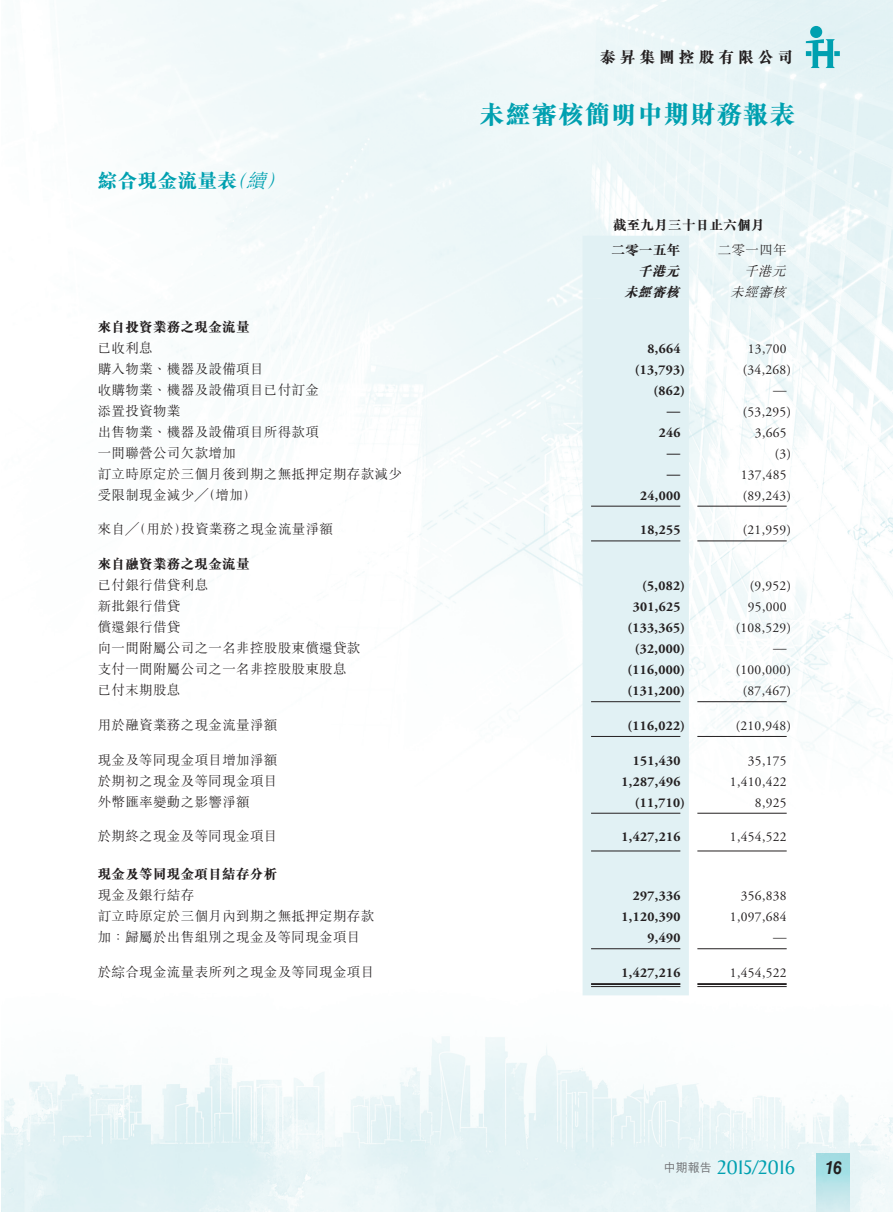
<style>
.page{position:relative;width:893px;height:1212px;background:#fff}
.page>*{position:absolute;margin:0;border:0;box-sizing:border-box;transform-origin:0 0}
.t1{font:800 25.5px "M Sung HK";letter-spacing:.035em;color:#00a0b0}
.t2{font:21px "Baker Signet Std";color:#00a0b0}
._3__標題{font:800 19.5px "M Sung HK";letter-spacing:.025em;color:#00a0b0}
.t3{font:italic 700 18px "Helvetica LT Std";color:#231f20;scale:.88 1}
.t4{font:800 15.75px "M Sung HK";letter-spacing:.25em;color:#231f20}
._1__內文{font:300 13.5px "M Sung HK";letter-spacing:.025em;color:#231f20}
._1__內文-2{font:13.5px "Adobe Garamond Pro";letter-spacing:.025em;color:#231f20}
._1__內文-3{font:700 13.5px "Adobe Garamond Pro";letter-spacing:.025em;color:#231f20}
._1__內文-4{font:800 13.5px "M Sung HK";letter-spacing:.025em;color:#231f20}
._1__內文-5{font:italic 800 13.5px "M Sung HK";color:#231f20}
._1__內文-6{font:italic 300 13.5px "M Sung HK";color:#231f20}
.s1{font-weight:300;font-style:italic}
.s2{font-family:"M Hei HK";font-weight:500;font-size:12px;color:#6c6d70}
</style>
<div class="page">
<img style="left:2px;top:0;width:891px;height:1212px">
<svg style="left:806px;top:26px;width:34px;height:42px"></svg>
<div style="left:817px;top:1154px;width:33px;height:58px;background:linear-gradient(to bottom,#96dae1,#d6ecf0)"></div>
<div style="left:583px;top:236px;width:106px;height:63px;background:#e1f1f4"></div>
<div style="left:583px;top:299px;width:106px;height:696px;background:#e1f1f4"></div>
<hr style="left:591px;top:506px;width:89px;height:1px;background:#231f20">
<hr style="left:697px;top:506px;width:90px;height:1px;background:#231f20">
<hr style="left:591px;top:540px;width:89px;height:1px;background:#231f20">
<hr style="left:697px;top:540px;width:90px;height:1px;background:#231f20">
<hr style="left:591px;top:701px;width:89px;height:1px;background:#231f20">
<hr style="left:697px;top:701px;width:90px;height:1px;background:#231f20">
<hr style="left:591px;top:736px;width:89px;height:1px;background:#231f20">
<hr style="left:697px;top:736px;width:90px;height:1px;background:#231f20">
<hr style="left:591px;top:813px;width:89px;height:1px;background:#231f20">
<hr style="left:697px;top:813px;width:90px;height:1px;background:#231f20">
<hr style="left:591px;top:850px;width:89px;height:1px;background:#231f20">
<hr style="left:697px;top:850px;width:90px;height:1px;background:#231f20">
<hr style="left:591px;top:948px;width:89px;height:1px;background:#231f20">
<hr style="left:697px;top:948px;width:90px;height:1px;background:#231f20">
<hr style="left:591px;top:983px;width:89px;height:2px;background:#231f20">
<hr style="left:591px;top:986px;width:89px;height:1px;background:#231f20">
<hr style="left:697px;top:983px;width:90px;height:2px;background:#231f20">
<hr style="left:697px;top:986px;width:90px;height:1px;background:#231f20">
<p class="t4" style="left:600px;top:49px;width:194px">泰昇集團控股有限公司</p>
<p class="_3__標題" style="left:98px;top:170px;width:196px">綜合現金流量表<span class="s1">（續）</span></p>
<h1 class="t1" style="left:479px;top:101px;width:318px">未經審核簡明中期財務報表</h1>
<p class="_1__內文-4" style="left:613px;top:218px;width:153px">截至九月三十日止六個月</p>
<p class="_1__內文-4" style="left:612px;top:243px;width:70px">二零一五年</p>
<p class="_1__內文" style="left:718px;top:241px;width:70px">二零一四年</p>
<p class="_1__內文-5" style="left:638px;top:264px;width:46px">千港元</p>
<p class="_1__內文-6" style="left:744px;top:262px;width:47px">千港元</p>
<p class="_1__內文-5" style="left:624px;top:285px;width:60px">未經審核</p>
<p class="_1__內文-6" style="left:730px;top:283px;width:61px">未經審核</p>
<p class="_1__內文-4" style="left:98px;top:320px;width:153px">來自投資業務之現金流量</p>
<p class="_1__內文" style="left:98px;top:338px;width:57px">已收利息</p>
<p class="_1__內文-3" style="left:647px;top:340px;width:34px">8,664</p>
<p class="_1__內文-2" style="left:748px;top:340px;width:40px">13,700</p>
<p class="_1__內文" style="left:98px;top:359px;width:167px">購入物業、機器及設備項目</p>
<p class="_1__內文-3" style="left:635px;top:361px;width:52px">(13,793)</p>
<p class="_1__內文-2" style="left:743px;top:361px;width:50px">(34,268)</p>
<p class="_1__內文" style="left:98px;top:380px;width:223px">收購物業、機器及設備項目已付訂金</p>
<p class="_1__內文-3" style="left:653px;top:382px;width:33px">(862)</p>
<p class="_1__內文-2" style="left:773px;top:381px;width:15px">—</p>
<p class="_1__內文" style="left:98px;top:401px;width:84px">添置投資物業</p>
<p class="_1__內文-3" style="left:667px;top:403px;width:15px">—</p>
<p class="_1__內文-2" style="left:743px;top:403px;width:50px">(53,295)</p>
<p class="_1__內文" style="left:98px;top:422px;width:223px">出售物業、機器及設備項目所得款項</p>
<p class="_1__內文-3" style="left:659px;top:424px;width:23px">246</p>
<p class="_1__內文-2" style="left:755px;top:424px;width:33px">3,665</p>
<p class="_1__內文" style="left:98px;top:443px;width:140px">一間聯營公司欠款增加</p>
<p class="_1__內文-3" style="left:667px;top:445px;width:15px">—</p>
<p class="_1__內文-2" style="left:775px;top:445px;width:18px">(3)</p>
<p class="_1__內文" style="left:98px;top:464px;width:306px">訂立時原定於三個月後到期之無抵押定期存款減少</p>
<p class="_1__內文-3" style="left:667px;top:466px;width:15px">—</p>
<p class="_1__內文-2" style="left:741px;top:466px;width:47px">137,485</p>
<p class="_1__內文" style="left:98px;top:485px;width:160px">受限制現金減少╱（增加）</p>
<p class="_1__內文-3" style="left:640px;top:487px;width:42px">24,000</p>
<p class="_1__內文-2" style="left:743px;top:487px;width:50px">(89,243)</p>
<p class="_1__內文" style="left:98px;top:520px;width:237px">來自╱（用於）投資業務之現金流量淨額</p>
<p class="_1__內文-3" style="left:640px;top:522px;width:42px">18,255</p>
<p class="_1__內文-2" style="left:743px;top:522px;width:50px">(21,959)</p>
<p class="_1__內文-4" style="left:98px;top:557px;width:153px">來自融資業務之現金流量</p>
<p class="_1__內文" style="left:98px;top:576px;width:112px">已付銀行借貸利息</p>
<p class="_1__內文-3" style="left:642px;top:578px;width:44px">(5,082)</p>
<p class="_1__內文-2" style="left:750px;top:578px;width:43px">(9,952)</p>
<p class="_1__內文" style="left:98px;top:597px;width:84px">新批銀行借貸</p>
<p class="_1__內文-3" style="left:633px;top:599px;width:49px">301,625</p>
<p class="_1__內文-2" style="left:748px;top:599px;width:40px">95,000</p>
<p class="_1__內文" style="left:98px;top:618px;width:84px">償還銀行借貸</p>
<p class="_1__內文-3" style="left:628px;top:620px;width:59px">(133,365)</p>
<p class="_1__內文-2" style="left:736px;top:620px;width:57px">(108,529)</p>
<p class="_1__內文" style="left:98px;top:639px;width:264px">向一間附屬公司之一名非控股股東償還貸款</p>
<p class="_1__內文-3" style="left:635px;top:641px;width:52px">(32,000)</p>
<p class="_1__內文-2" style="left:773px;top:640px;width:15px">—</p>
<p class="_1__內文" style="left:98px;top:660px;width:250px">支付一間附屬公司之一名非控股股東股息</p>
<p class="_1__內文-3" style="left:628px;top:662px;width:59px">(116,000)</p>
<p class="_1__內文-2" style="left:736px;top:662px;width:57px">(100,000)</p>
<p class="_1__內文" style="left:98px;top:681px;width:84px">已付末期股息</p>
<p class="_1__內文-3" style="left:628px;top:683px;width:59px">(131,200)</p>
<p class="_1__內文-2" style="left:743px;top:683px;width:50px">(87,467)</p>
<p class="_1__內文" style="left:98px;top:715px;width:181px">用於融資業務之現金流量淨額</p>
<p class="_1__內文-3" style="left:628px;top:718px;width:59px">(116,022)</p>
<p class="_1__內文-2" style="left:736px;top:717px;width:57px">(210,948)</p>
<p class="_1__內文" style="left:98px;top:750px;width:181px">現金及等同現金項目增加淨額</p>
<p class="_1__內文-3" style="left:633px;top:752px;width:49px">151,430</p>
<p class="_1__內文-2" style="left:748px;top:752px;width:40px">35,175</p>
<p class="_1__內文" style="left:98px;top:771px;width:181px">於期初之現金及等同現金項目</p>
<p class="_1__內文-3" style="left:622px;top:773px;width:60px">1,287,496</p>
<p class="_1__內文-2" style="left:730px;top:773px;width:58px">1,410,422</p>
<p class="_1__內文" style="left:98px;top:792px;width:153px">外幣匯率變動之影響淨額</p>
<p class="_1__內文-3" style="left:635px;top:794px;width:52px">(11,710)</p>
<p class="_1__內文-2" style="left:755px;top:794px;width:33px">8,925</p>
<p class="_1__內文" style="left:98px;top:827px;width:181px">於期終之現金及等同現金項目</p>
<p class="_1__內文-3" style="left:622px;top:829px;width:60px">1,427,216</p>
<p class="_1__內文-2" style="left:730px;top:829px;width:58px">1,454,522</p>
<p class="_1__內文-4" style="left:98px;top:867px;width:181px">現金及等同現金項目結存分析</p>
<p class="_1__內文" style="left:98px;top:886px;width:98px">現金及銀行結存</p>
<p class="_1__內文-3" style="left:633px;top:888px;width:49px">297,336</p>
<p class="_1__內文-2" style="left:741px;top:888px;width:47px">356,838</p>
<p class="_1__內文" style="left:98px;top:907px;width:278px">訂立時原定於三個月內到期之無抵押定期存款</p>
<p class="_1__內文-3" style="left:622px;top:909px;width:60px">1,120,390</p>
<p class="_1__內文-2" style="left:730px;top:909px;width:58px">1,097,684</p>
<p class="_1__內文" style="left:98px;top:928px;width:264px">加：歸屬於出售組別之現金及等同現金項目</p>
<p class="_1__內文-3" style="left:647px;top:930px;width:34px">9,490</p>
<p class="_1__內文-2" style="left:773px;top:929px;width:15px">—</p>
<p class="_1__內文" style="left:98px;top:962px;width:278px">於綜合現金流量表所列之現金及等同現金項目</p>
<p class="_1__內文-3" style="left:622px;top:965px;width:60px">1,427,216</p>
<p class="_1__內文-2" style="left:730px;top:964px;width:58px">1,454,522</p>
<h2 class="t2" style="left:664px;top:1156px;width:133px"><span class="s2">中期報告</span> 2015/2016</h2>
<p class="t3" style="left:825px;top:1156px;width:21px">16</p>
</div>
